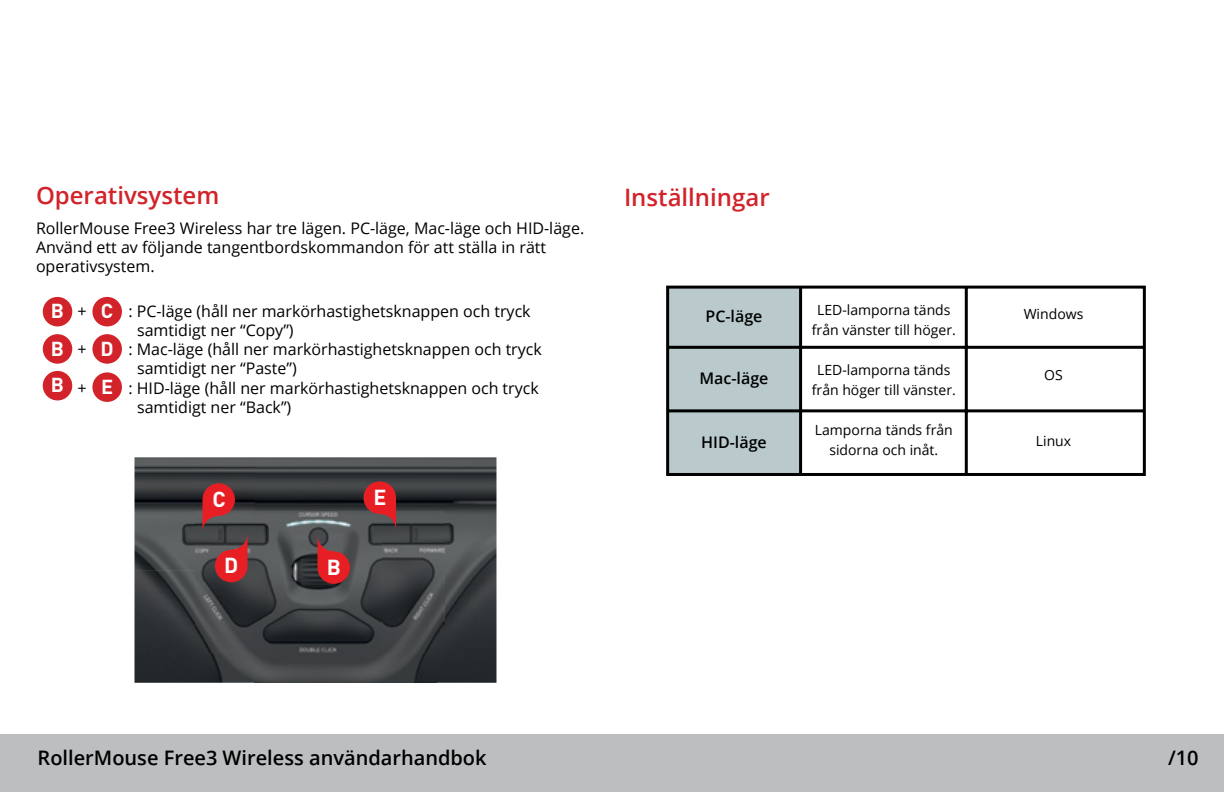
<style>
.page{position:relative;width:1224px;height:792px;background:#fff}
.page>*{position:absolute;margin:0;border:0;box-sizing:border-box;transform-origin:0 0}
.t1{font:600 24px "Open Sans";color:#d2232a}
.t2{font:700 21.4px "DINOT";color:#fff}
.t3{font:600 20px "Open Sans";color:#000}
.t4{font:700 20px/37.2px "DINOT";color:#fff}
.t5{font:16px/19.2px "Open Sans";color:#000}
.t6{font:600 16px "Open Sans";color:#000}
.t7{font:14px/20px "Open Sans";color:#000;text-align:center}
</style>
<div class="page">
<div style="left:0;top:734px;width:1224px;height:58px;background:#bcbec0"></div>
<img style="left:135px;top:457px;width:120px;height:226px">
<img style="left:255px;top:457px;width:242px;height:57px">
<img style="left:437px;top:514px;width:60px;height:169px">
<img style="left:255px;top:652px;width:182px;height:31px">
<img style="left:196px;top:512px;width:248px;height:140px">
<div style="left:43px;top:297px;width:29px;height:29px;background:#d2232a;border-radius:50%"></div>
<div style="left:43px;top:334px;width:29px;height:30px;background:#d2232a;border-radius:50%"></div>
<div style="left:92px;top:297px;width:30px;height:29px;background:#d2232a;border-radius:50%"></div>
<div style="left:92px;top:334px;width:30px;height:30px;background:#d2232a;border-radius:50%"></div>
<svg style="left:202px;top:483px;width:45px;height:99px;background:#88353a"></svg>
<svg style="left:318px;top:533px;width:32px;height:51px;background:#a53439"></svg>
<svg style="left:364px;top:481px;width:32px;height:51px;background:#a33035"></svg>
<div style="left:43px;top:371px;width:29px;height:29px;background:#d2232a;border-radius:50%"></div>
<div style="left:92px;top:372px;width:30px;height:30px;background:#d2232a;border-radius:50%"></div>
<svg style="left:666px;top:285px;width:480px;height:191px"></svg>
<h1 class="t1" style="left:36px;top:179px;width:185px">Operativsystem</h1>
<p class="t5" style="left:36px;top:218px;width:550px">RollerMouse Free3 Wireless har tre lägen. PC-läge, Mac-läge och HID-läge.<br>Använd ett av följande tangentbordskommandon för att ställa in rätt operativsystem.</p>
<p class="t5" style="left:78px;top:301px;width:11px">+</p>
<p class="t5" style="left:137px;top:301px;width:395px;text-indent:-9px">: PC-läge (håll ner markörhastighetsknappen och tryck samtidigt ner “Copy”)</p>
<p class="t5" style="left:78px;top:339px;width:11px">+</p>
<p class="t5" style="left:137px;top:339px;width:406px;text-indent:-9px">: Mac-läge (håll ner markörhastighetsknappen och tryck samtidigt ner “Paste”)</p>
<p class="t5" style="left:78px;top:378px;width:11px">+</p>
<p class="t5" style="left:137px;top:378px;width:403px;text-indent:-9px">: HID-läge (håll ner markörhastighetsknappen och tryck samtidigt ner “Back”)</p>
<p class="t4" style="left:51px;top:292px;width:15px">B<br>B</p>
<p class="t4" style="left:100px;top:292px;width:15px">C<br>D</p>
<p class="t4" style="left:51px;top:366px;width:15px">B</p>
<p class="t4" style="left:101px;top:368px;width:14px">E</p>
<h2 class="t2" style="left:212px;top:485px;width:15px">C</h2>
<h2 class="t2" style="left:224px;top:552px;width:16px">D</h2>
<h2 class="t2" style="left:327px;top:553px;width:16px">B</h2>
<h2 class="t2" style="left:374px;top:483px;width:14px">E</h2>
<h1 class="t1" style="left:624px;top:181px;width:147px">Inställningar</h1>
<p class="t6" style="left:706px;top:306px;width:58px">PC-läge</p>
<p class="t6" style="left:700px;top:368px;width:70px">Mac-läge</p>
<p class="t6" style="left:701px;top:432px;width:67px">HID-läge</p>
<p class="t7" style="left:812px;top:300px;width:145px">LED-lamporna tänds från vänster till höger.</p>
<p class="t7" style="left:812px;top:360px;width:145px">LED-lamporna tänds från höger till vänster.</p>
<p class="t7" style="left:815px;top:420px;width:139px">Lamporna tänds från sidorna och inåt.</p>
<p class="t7" style="left:1024px;top:303px;width:61px">Windows</p>
<p class="t7" style="left:1044px;top:364px;width:20px">OS</p>
<p class="t7" style="left:1036px;top:430px;width:37px">Linux</p>
<p class="t3" style="left:38px;top:744px;width:451px">RollerMouse Free3 Wireless användarhandbok</p>
<p class="t3" style="left:1168px;top:744px;width:32px">/10</p>
</div>
